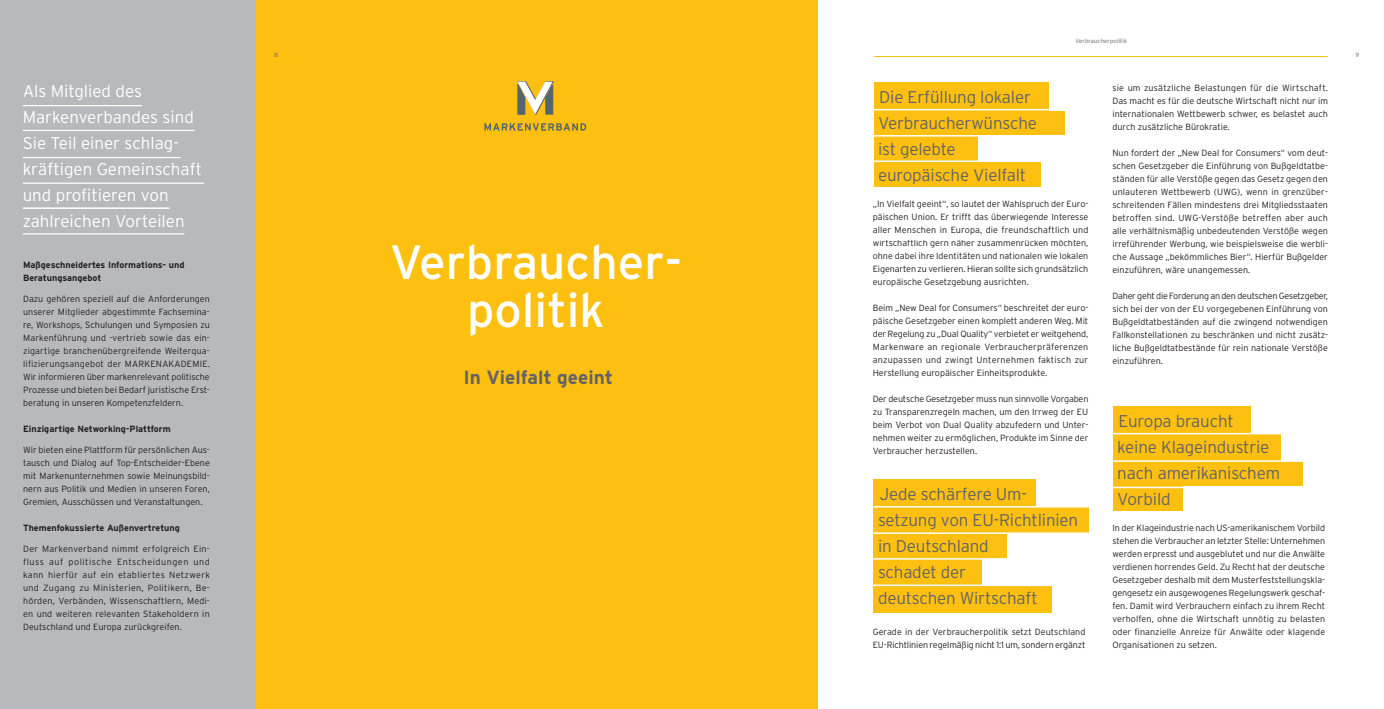
<style>
.page{position:relative;width:1384px;height:709px;background:#fff}
.page>*{position:absolute;margin:0;border:0;box-sizing:border-box;transform-origin:0 0}
.t1{font:48px "Interstate";color:#fff}
.t2{font:700 19px "Interstate";color:#636366}
.t3{font:300 17px/26px "Interstate";letter-spacing:-.01em;color:#636366}
.t4{font:300 17px/26px "Interstate";color:#fff}
.t5{font:300 9px/13px "Interstate";color:#231f20;text-align:justify}
.t6{font:700 9px "Interstate";color:#231f20}
.t7{font:italic 300 6px "Interstate";letter-spacing:.02em;color:#636366}
</style>
<div class="page">
<div style="left:256px;top:0;width:561px;height:709px;background:#fdc011"></div>
<svg style="left:517px;top:81px;width:37px;height:34px"></svg>
<svg style="left:484px;top:123px;width:102px;height:8px"></svg>
<hr style="left:873px;top:56px;width:454px;height:1px;background:#fdc011">
<div style="left:873px;top:479px;width:216px;height:133px;background:#fdc011"></div>
<hr style="left:872px;top:506px;width:220px;height:1px;background:#fff">
<hr style="left:873px;top:532px;width:227px;height:2px;background:#fff">
<hr style="left:869px;top:558px;width:253px;height:1px;background:#fff">
<hr style="left:869px;top:584px;width:221px;height:2px;background:#fff">
<div style="left:1007px;top:533px;width:89px;height:27px;background:#fff"></div>
<div style="left:981px;top:559px;width:115px;height:26px;background:#fff"></div>
<div style="left:1036px;top:474px;width:64px;height:33px;background:#fff"></div>
<div style="left:1052px;top:585px;width:44px;height:32px;background:#fff"></div>
<div style="left:873px;top:82px;width:213px;height:105px;background:#fdc011"></div>
<hr style="left:869px;top:109px;width:223px;height:1px;background:#fff">
<hr style="left:864px;top:135px;width:235px;height:2px;background:#fff">
<hr style="left:864px;top:160px;width:228px;height:2px;background:#fff">
<div style="left:1049px;top:80px;width:40px;height:30px;background:#fff"></div>
<div style="left:978px;top:135px;width:114px;height:26px;background:#fff"></div>
<div style="left:1041px;top:160px;width:48px;height:31px;background:#fff"></div>
<div style="left:1065px;top:106px;width:29px;height:34px;background:#fff"></div>
<div style="left:0;top:0;width:255px;height:709px;background:#b8b9bc"></div>
<hr style="left:23px;top:105px;width:119px;height:1px;background:#fff">
<hr style="left:23px;top:130px;width:171px;height:1px;background:#fff">
<hr style="left:23px;top:157px;width:157px;height:1px;background:#fff">
<hr style="left:23px;top:183px;width:181px;height:1px;background:#fff">
<hr style="left:23px;top:207px;width:147px;height:2px;background:#fff">
<hr style="left:23px;top:233px;width:161px;height:1px;background:#fff">
<div style="left:1112px;top:406px;width:212px;height:105px;background:#fdc011"></div>
<hr style="left:1105px;top:433px;width:202px;height:1px;background:#fff">
<hr style="left:1110px;top:460px;width:226px;height:2px;background:#fff">
<hr style="left:1106px;top:486px;width:224px;height:2px;background:#fff">
<div style="left:1280px;top:433px;width:56px;height:28px;background:#fff"></div>
<div style="left:1251px;top:399px;width:73px;height:34px;background:#fff"></div>
<div style="left:1183px;top:487px;width:153px;height:29px;background:#fff"></div>
<div style="left:1302px;top:460px;width:39px;height:28px;background:#fff"></div>
<p class="t4" style="left:23px;top:78px;width:121px">Als Mitglied des</p>
<p class="t4" style="left:23px;top:104px;width:173px">Markenverbandes sind</p>
<p class="t4" style="left:23px;top:130px;width:158px">Sie Teil einer schlag-</p>
<p class="t4" style="left:23px;top:156px;width:181px">kräftigen Gemeinschaft und profitieren von</p>
<p class="t4" style="left:23px;top:208px;width:163px">zahlreichen Vorteilen</p>
<p class="t6" style="left:23px;top:260px;width:163px">Maßgeschneidertes Informations- und</p>
<p class="t6" style="left:23px;top:273px;width:80px">Beratungsangebot</p>
<p class="t5" style="left:23px;top:292px;width:188px">Dazu gehören speziell auf die Anforderungen unserer Mitglieder abgestimmte Fachsemina&shy;re, Workshops, Schulungen und Symposien zu Markenführung und -vertrieb sowie das ein&shy;zigartige branchenübergreifende Weiterqua&shy;lifizierungsangebot der MARKENAKADEMIE.</p>
<p class="t5" style="left:23px;top:370px;width:188px">Wir informieren über markenrelevant politische Prozesse und bieten bei Bedarf juristische Erst&shy;beratung in unseren Kompetenzfeldern.</p>
<p class="t6" style="left:23px;top:424px;width:149px">Einzigartige Networking-Plattform</p>
<p class="t5" style="left:23px;top:443px;width:188px">Wir bieten eine Plattform für persönlichen Aus&shy;tausch und Dialog auf Top-Entscheider-Ebene mit Markenunternehmen sowie Meinungsbild&shy;nern aus Politik und Medien in unseren Foren, Gremien, Ausschüssen und Veranstaltungen.</p>
<p class="t6" style="left:23px;top:523px;width:158px">Themenfokussierte Außenvertretung</p>
<p class="t5" style="left:23px;top:542px;width:188px">Der Markenverband nimmt erfolgreich Ein&shy;fluss auf politische Entscheidungen und kann hierfür auf ein etabliertes Netzwerk und Zugang zu Ministerien, Politikern, Be&shy;hörden, Verbänden, Wissenschaftlern, Medi&shy;en und weiteren relevanten Stakeholdern in Deutschland und Europa zurückgreifen.</p>
<p class="t7" style="left:1075px;top:37px;width:53px">Verbraucherpolitik</p>
<p class="t7" style="left:274px;top:52px;width:5px">8</p>
<p class="t7" style="left:1355px;top:52px;width:5px">9</p>
<p class="t5" style="left:1112px;top:81px;width:217px">sie um zusätzliche Belastungen für die Wirtschaft.<br>Das macht es für die deutsche Wirtschaft nicht nur im internationalen Wettbewerb schwer, es belastet auch durch zusätzliche Bürokratie.</p>
<p class="t5" style="left:1112px;top:146px;width:217px">Nun fordert der „New Deal for Consumers“ vom deut&shy;schen Gesetzgeber die Einführung von Bußgeldtatbe&shy;ständen für alle Verstöße gegen das Gesetz gegen den unlauteren Wettbewerb (UWG), wenn in grenzüber&shy;schreitenden Fällen mindestens drei Mitgliedsstaaten betroffen sind. UWG-Verstöße betreffen aber auch alle verhältnismäßig unbedeutenden Verstöße wegen irreführender Werbung, wie beispielsweise die werbli&shy;che Aussage „bekömmliches Bier“. Hierfür Bußgelder einzuführen, wäre unangemessen.</p>
<p class="t5" style="left:1112px;top:289px;width:217px">Daher geht die Forderung an den deutschen Gesetzgeber, sich bei der von der EU vorgegebenen Einführung von Bußgeldtatbeständen auf die zwingend notwendigen Fallkonstellationen zu beschränken und nicht zusätz&shy;liche Bußgeldtatbestände für rein nationale Verstöße einzuführen.</p>
<p class="t3" style="left:878px;top:84px;width:160px">Die Erfüllung lokaler<br>Verbraucherwünsche</p>
<p class="t3" style="left:878px;top:136px;width:79px">ist gelebte</p>
<p class="t3" style="left:878px;top:162px;width:150px">europäische Vielfalt</p>
<p class="t5" style="left:872px;top:197px;width:217px">„In Vielfalt geeint“, so lautet der Wahlspruch der Euro&shy;päischen Union. Er trifft das überwiegende Interesse aller Menschen in Europa, die freundschaftlich und wirtschaftlich gern näher zusammenrücken möchten, ohne dabei ihre Identitäten und nationalen wie lokalen Eigenarten zu verlieren. Hieran sollte sich grundsätzlich europäische Gesetzgebung ausrichten.</p>
<p class="t5" style="left:872px;top:301px;width:217px">Beim „New Deal for Consumers“ beschreitet der euro&shy;päische Gesetzgeber einen komplett anderen Weg. Mit der Regelung zu „Dual Quality“ verbietet er weitgehend, Markenware an regionale Verbraucherpräferenzen anzupassen und zwingt Unternehmen faktisch zur Herstellung europäischer Einheitsprodukte.</p>
<p class="t5" style="left:872px;top:392px;width:217px">Der deutsche Gesetzgeber muss nun sinnvolle Vorgaben zu Transparenzregeln machen, um den Irrweg der EU beim Verbot von Dual Quality abzufedern und Unter&shy;nehmen weiter zu ermöglichen, Produkte im Sinne der Verbraucher herzustellen.</p>
<p class="t1" style="left:390px;top:235px;width:294px">Verbraucher-</p>
<p class="t1" style="left:467px;top:283px;width:139px">politik</p>
<p class="t2" style="left:463px;top:367px;width:151px">In Vielfalt geeint</p>
<p class="t3" style="left:1118px;top:408px;width:117px">Europa braucht</p>
<p class="t3" style="left:1117px;top:434px;width:164px">keine Klageindustrie nach amerikanischem<br>Vorbild</p>
<p class="t3" style="left:879px;top:481px;width:149px">Jede schärfere Um-</p>
<p class="t3" style="left:878px;top:507px;width:202px">setzung von EU-Richtlinien in Deutschland<br>schadet der</p>
<p class="t3" style="left:878px;top:585px;width:161px">deutschen Wirtschaft</p>
<p class="t5" style="left:1112px;top:521px;width:214px">In der Klageindustrie nach US-amerikanischem Vorbild stehen die Verbraucher an letzter Stelle: Unternehmen werden erpresst und ausgeblutet und nur die Anwälte verdienen horrendes Geld. Zu Recht hat der deutsche Gesetzgeber deshalb mit dem Musterfeststellungskla&shy;gengesetz ein ausgewogenes Regelungswerk geschaf&shy;fen. Damit wird Verbrauchern einfach zu ihrem Recht verholfen, ohne die Wirtschaft unnötig zu belasten oder finanzielle Anreize für Anwälte oder klagende Organisationen zu setzen.</p>
<p class="t5" style="left:872px;top:625px;width:214px">Gerade in der Verbraucherpolitik setzt Deutschland<br>EU-Richtlinien regelmäßig nicht 1:1 um, sondern ergänzt</p>
</div>
